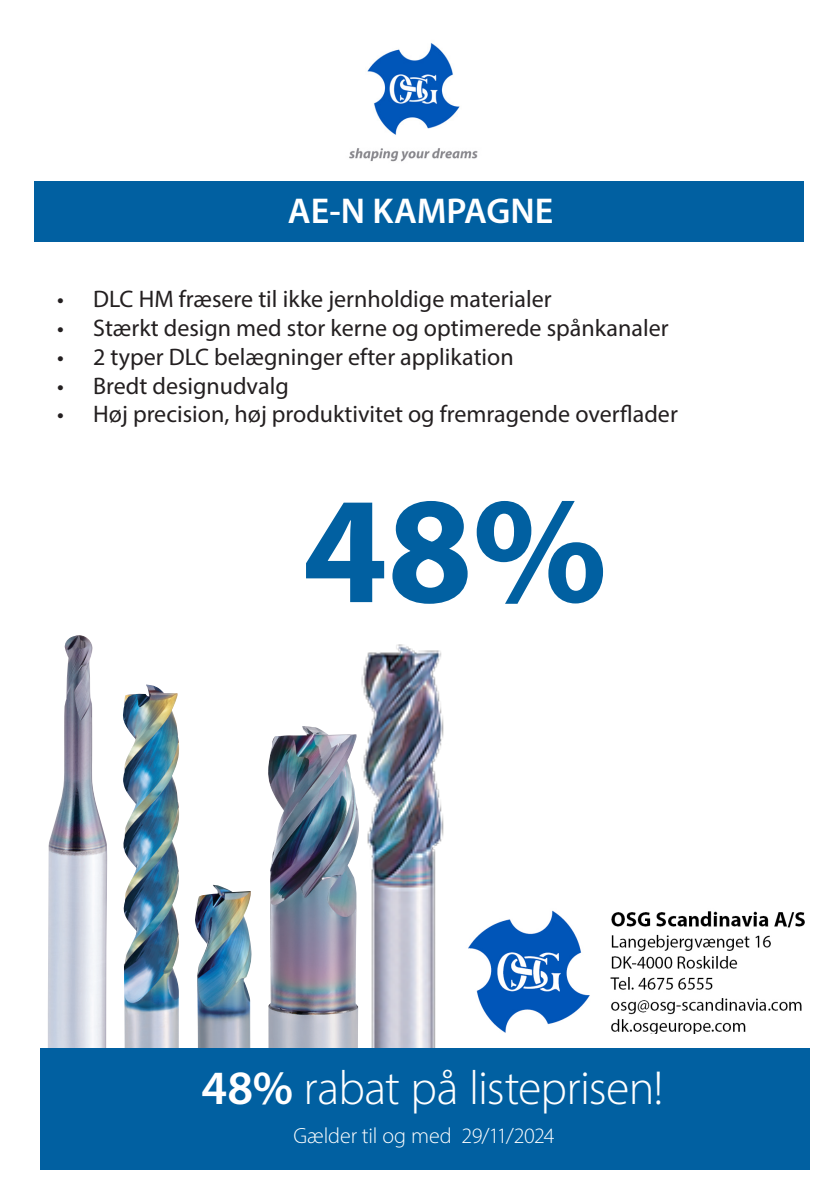
<style>
.page{position:relative;width:840px;height:1191px;background:#fff}
.page>*{position:absolute;margin:0;border:0;box-sizing:border-box;transform-origin:0 0}
.t1{font:700 153px "Myriad Pro";color:#0160a1}
.t2{font:300 48px "Myriad Pro";letter-spacing:-.02em;color:#fff}
.t3{font:600 36px "Myriad Pro";color:#fff}
.t4{font:24px "Myriad Pro";color:#231f20}
.t5{font:300 22px "Myriad Pro";letter-spacing:-.01em;color:#fff}
.s1{font-weight:600}
</style>
<div class="page">
<img style="left:349px;top:43px;width:129px;height:119px">
<img style="left:478px;top:910px;width:327px;height:123px">
<div style="left:34px;top:181px;width:769px;height:61px;background:#0160a1"></div>
<img style="left:48px;top:635px;width:59px;height:413px">
<img style="left:123px;top:684px;width:56px;height:364px">
<img style="left:195px;top:884px;width:57px;height:164px">
<img style="left:268px;top:726px;width:78px;height:322px">
<img style="left:346px;top:644px;width:132px;height:404px">
<div style="left:40px;top:1048px;width:769px;height:121px;background:#0160a1"></div>
<p class="t3" style="left:288px;top:188px;width:267px">AE-N KAMPAGNE</p>
<p class="t4" style="left:57px;top:284px;width:495px">• DLC HM fræsere til ikke jernholdige materialer</p>
<p class="t4" style="left:57px;top:313px;width:612px">• Stærkt design med stor kerne og optimerede spånkanaler</p>
<p class="t4" style="left:57px;top:342px;width:458px">• 2 typer DLC belægninger efter applikation</p>
<p class="t4" style="left:57px;top:371px;width:233px">• Bredt designudvalg</p>
<p class="t4" style="left:57px;top:399px;width:621px">• Høj precision, høj produktivitet og fremragende overflader</p>
<p class="t1" style="left:302px;top:451px;width:306px">48%</p>
<p class="t2" style="left:201px;top:1059px;width:463px"><span class="s1">48%</span> rabat på listeprisen!</p>
<p class="t5" style="left:293px;top:1122px;width:262px">Gælder til og med 29/11/2024</p>
</div>
